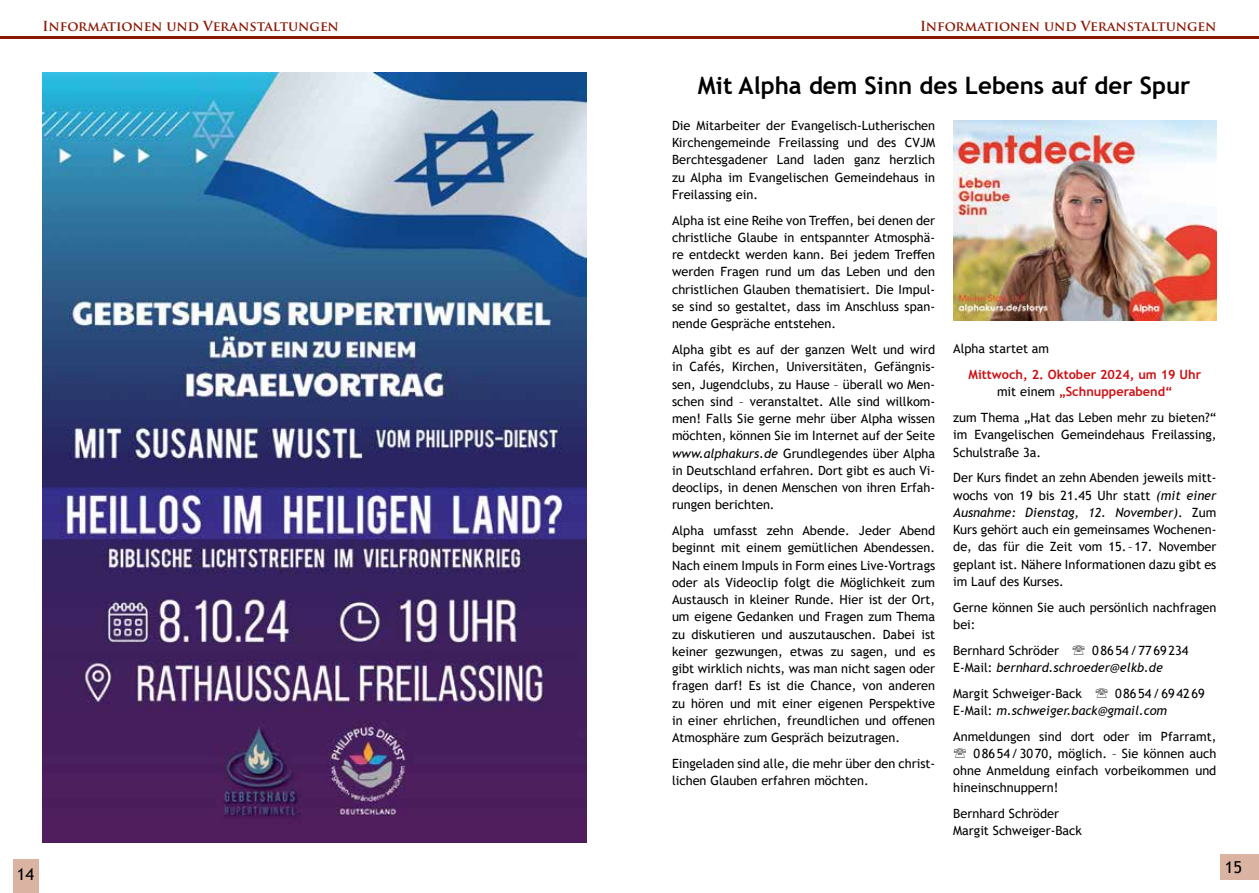
<style>
.page{position:relative;width:1259px;height:893px;background:#fff}
.page>*{position:absolute;margin:0;border:0;box-sizing:border-box;transform-origin:0 0}
.t1{font:700 24px "Trebuchet MS";color:#000}
.t2{font:16.5px "Trebuchet MS";color:#000}
.t3{font:700 13.5px "Trajan Pro";letter-spacing:-.005em;color:#8a1804}
.t4{font:12.75px/17.2px "Trebuchet MS";color:#000;text-align:justify}
.t5{font:italic 12.75px/17.2px "Trebuchet MS";color:#000}
.t6{font:700 12.75px/17.2px "Trebuchet MS";color:#cd1013;text-align:center}
.s1{font-style:italic}
.s2{font-weight:400;color:#000}
.s3{font-style:normal}
</style>
<div class="page">
<div style="left:1220px;top:855px;width:39px;height:25px;background:#dbb3a2"></div>
<div style="left:13px;top:859px;width:25px;height:34px;background:#dbb3a2"></div>
<hr style="left:630px;top:36px;width:629px;height:2px;background:#8a1804">
<hr style="left:0;top:36px;width:629px;height:2px;background:#8a1804">
<img style="left:953px;top:121px;width:263px;height:199px">
<img style="left:43px;top:72px;width:544px;height:770px">
<p class="t3" style="left:43px;top:18px;width:298px">Informationen und Veranstaltungen</p>
<p class="t2" style="left:17px;top:864px;width:19px">14</p>
<p class="t3" style="left:920px;top:18px;width:298px">Informationen und Veranstaltungen</p>
<h1 class="t1" style="left:698px;top:70px;width:494px">Mit Alpha dem Sinn des Lebens auf der Spur</h1>
<p class="t4" style="left:672px;top:117px;width:265px">Die Mitarbeiter der Evangelisch-Lutherischen Kirchengemeinde Freilassing und des CVJM Berchtesgadener Land laden ganz herzlich zu Alpha im Evangelischen Gemeindehaus in Freilassing ein.</p>
<p class="t4" style="left:672px;top:211px;width:265px">Alpha ist eine Reihe von Treffen, bei denen der christliche Glaube in entspannter Atmosphä&shy;re entdeckt werden kann. Bei jedem Treffen werden Fragen rund um das Leben und den christlichen Glauben thematisiert. Die Impul&shy;se sind so gestaltet, dass im Anschluss span&shy;nende Gespräche entstehen.</p>
<p class="t4" style="left:672px;top:341px;width:265px">Alpha gibt es auf der ganzen Welt und wird in Cafés, Kirchen, Universitäten, Gefängnis&shy;sen, Jugendclubs, zu Hause – überall wo Men&shy;schen sind – veranstaltet. Alle sind willkom&shy;men! Falls Sie gerne mehr über Alpha wissen möchten, können Sie im Internet auf der Seite <span class="s1">www.alphakurs.de</span> Grundlegendes über Alpha in Deutschland erfahren. Dort gibt es auch Vi&shy;deoclips, in denen Menschen von ihren Erfah&shy;rungen berichten.</p>
<p class="t4" style="left:672px;top:522px;width:265px">Alpha umfasst zehn Abende. Jeder Abend beginnt mit einem gemütlichen Abendessen.<br>Nach einem Impuls in Form eines Live-Vortrags oder als Videoclip folgt die Möglichkeit zum Austausch in kleiner Runde. Hier ist der Ort, um eigene Gedanken und Fragen zum Thema zu diskutieren und auszutauschen. Dabei ist keiner gezwungen, etwas zu sagen, und es gibt wirklich nichts, was man nicht sagen oder fragen darf! Es ist die Chance, von anderen zu hören und mit einer eigenen Perspektive in einer ehrlichen, freundlichen und offenen Atmosphäre zum Gespräch beizutragen.</p>
<p class="t4" style="left:672px;top:755px;width:265px">Eingeladen sind alle, die mehr über den christ&shy;lichen Glauben erfahren möchten.</p>
<p class="t4" style="left:953px;top:340px;width:97px">Alpha startet am</p>
<p class="t6" style="left:968px;top:366px;width:234px">Mittwoch, 2. Oktober 2024, um 19 Uhr <span class="s2">mit einem</span> „Schnupperabend“</p>
<p class="t4" style="left:953px;top:409px;width:265px">zum Thema „Hat das Leben mehr zu bieten?“ im Evangelischen Gemeindehaus Freilassing, Schulstraße 3a.</p>
<p class="t4" style="left:953px;top:469px;width:265px">Der Kurs findet an zehn Abenden jeweils mitt&shy;wochs von 19 bis 21.45 Uhr statt <span class="s1">(mit einer Ausnahme: Dienstag, 12. November)</span>. Zum Kurs gehört auch ein gemeinsames Wochenen&shy;de, das für die Zeit vom 15.–17. November geplant ist. Nähere Informationen dazu gibt es im Lauf des Kurses.</p>
<p class="t4" style="left:953px;top:598px;width:265px">Gerne können Sie auch persönlich nachfragen bei:</p>
<p class="t4" style="left:953px;top:641px;width:107px">Bernhard Schröder</p>
<p class="t5" style="left:953px;top:641px;width:237px;text-indent:139px"><span class="s3">08654/7769234<br>E-Mail:</span> bernhard.schroeder@elkb.de</p>
<p class="t4" style="left:953px;top:684px;width:130px">Margit Schweiger-Back</p>
<p class="t5" style="left:953px;top:684px;width:253px;text-indent:162px"><span class="s3">08654/694269<br>E-Mail:</span> m.schweiger.back@gmail.com</p>
<p class="t4" style="left:953px;top:727px;width:265px">Anmeldungen sind dort oder im Pfarramt,</p>
<p class="t4" style="left:973px;top:745px;width:244px">08654/3070, möglich. – Sie können auch</p>
<p class="t4" style="left:953px;top:762px;width:265px">ohne Anmeldung einfach vorbeikommen und</p>
<p class="t4" style="left:953px;top:779px;width:107px">hineinschnuppern!</p>
<p class="t4" style="left:953px;top:805px;width:130px">Bernhard Schröder<br>Margit Schweiger-Back</p>
<p class="t2" style="left:1224px;top:857px;width:19px">15</p>
</div>
